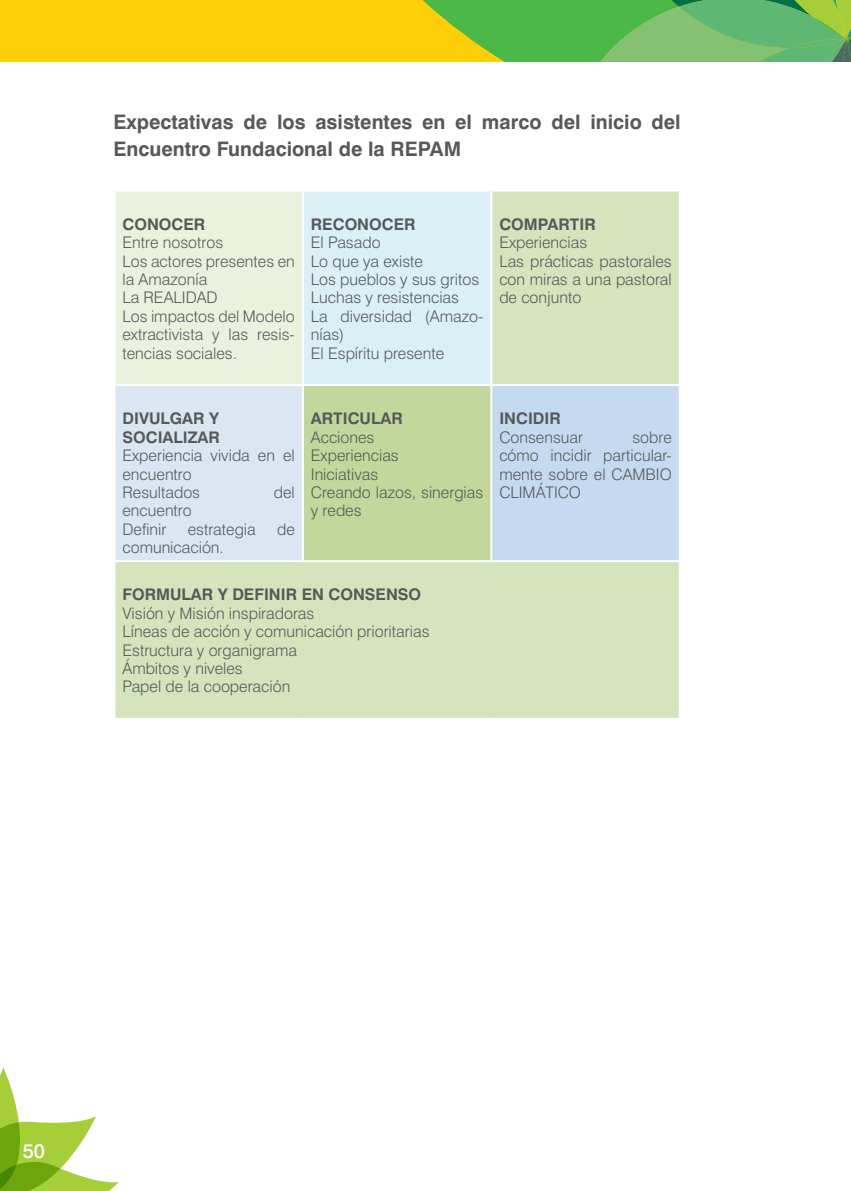
<style>
.page{position:relative;width:851px;height:1191px;background:#fff}
.page>*{position:absolute;margin:0;border:0;box-sizing:border-box;transform-origin:0 0}
.t1{font:700 20px/26px "Swiss 721 BT";color:#57585a}
.t2{font:500 20px "Swiss 721 BT";color:#fff}
.t3{font:300 16px/18.4px "Swiss 721 BT";color:#57585a}
.t4{font:700 16px/18.4px "Swiss 721 BT";color:#57585a}
</style>
<div class="page">
<div style="left:0;top:0;width:850px;height:63px;background:#fece08"></div>
<svg style="left:401px;top:0;width:450px;height:63px"></svg>
<svg style="left:115px;top:191px;width:563px;height:527px;fill:#d5e4bc"></svg>
<div style="left:114px;top:385px;width:189px;height:176px;background:#dae6f1"></div>
<div style="left:303px;top:385px;width:188px;height:176px;background:#c2d79b"></div>
<div style="left:491px;top:385px;width:188px;height:176px;background:#c5daf0"></div>
<hr style="left:302px;top:191px;width:2px;height:193px;background:#fff">
<hr style="left:490px;top:191px;width:2px;height:193px;background:#fff">
<hr style="left:113px;top:384px;width:190px;height:2px;background:#fff">
<hr style="left:113px;top:386px;width:2px;height:174px;background:#fff">
<hr style="left:303px;top:384px;width:188px;height:2px;background:#fff">
<hr style="left:302px;top:386px;width:2px;height:174px;background:#fff">
<hr style="left:491px;top:384px;width:189px;height:2px;background:#fff">
<hr style="left:490px;top:386px;width:2px;height:174px;background:#fff">
<hr style="left:678px;top:386px;width:2px;height:174px;background:#fff">
<hr style="left:113px;top:560px;width:190px;height:2px;background:#fff">
<hr style="left:303px;top:560px;width:188px;height:2px;background:#fff">
<hr style="left:491px;top:560px;width:189px;height:2px;background:#fff">
<svg style="left:0;top:1067px;width:119px;height:124px"></svg>
<p class="t1" style="left:113px;top:109px;width:568px">Expectativas de los asistentes en el marco del inicio del<br>Encuentro Fundacional de la REPAM</p>
<p class="t4" style="left:122px;top:215px;width:84px">CONOCER</p>
<p class="t3" style="left:122px;top:233px;width:174px">Entre nosotros<br>Los actores presentes en la Amazonía<br>La REALIDAD<br>Los impactos del Modelo extractivista y las resis&shy;tencias sociales.</p>
<p class="t4" style="left:311px;top:215px;width:106px">RECONOCER</p>
<p class="t3" style="left:311px;top:233px;width:174px">El Pasado<br>Lo que ya existe<br>Los pueblos y sus gritos<br>Luchas y resistencias<br>La diversidad (Amazo&shy;nías)<br>El Espíritu presente</p>
<p class="t4" style="left:499px;top:215px;width:98px">COMPARTIR</p>
<p class="t3" style="left:499px;top:233px;width:174px">Experiencias<br>Las prácticas pastorales con miras a una pastoral de conjunto</p>
<p class="t4" style="left:122px;top:409px;width:99px">DIVULGAR Y<br>SOCIALIZAR</p>
<p class="t3" style="left:122px;top:446px;width:174px">Experiencia vivida en el encuentro<br>Resultados</p>
<p class="t3" style="left:274px;top:483px;width:23px">del</p>
<p class="t3" style="left:122px;top:501px;width:71px">encuentro<br>Definir</p>
<p class="t3" style="left:188px;top:520px;width:70px">estrategia</p>
<p class="t3" style="left:277px;top:520px;width:19px">de</p>
<p class="t3" style="left:122px;top:538px;width:103px">comunicación.</p>
<p class="t4" style="left:311px;top:409px;width:93px">ARTICULAR</p>
<p class="t3" style="left:311px;top:428px;width:174px">Acciones<br>Experiencias<br>Iniciativas<br>Creando lazos, sinergias y redes</p>
<p class="t4" style="left:122px;top:585px;width:300px">FORMULAR Y DEFINIR EN CONSENSO</p>
<p class="t3" style="left:122px;top:604px;width:308px">Visión y Misión inspiradoras<br>Líneas de acción y comunicación prioritarias<br>Estructura y organigrama<br>Ámbitos y niveles<br>Papel de la cooperación</p>
<p class="t4" style="left:499px;top:409px;width:63px">INCIDIR</p>
<p class="t3" style="left:499px;top:428px;width:85px">Consensuar</p>
<p class="t3" style="left:499px;top:428px;width:174px;text-align:justify;text-indent:133px">sobre cómo incidir particular&shy;mente sobre el CAMBIO CLIMÁTICO</p>
<p class="t2" style="left:23px;top:1139px;width:24px">50</p>
</div>
